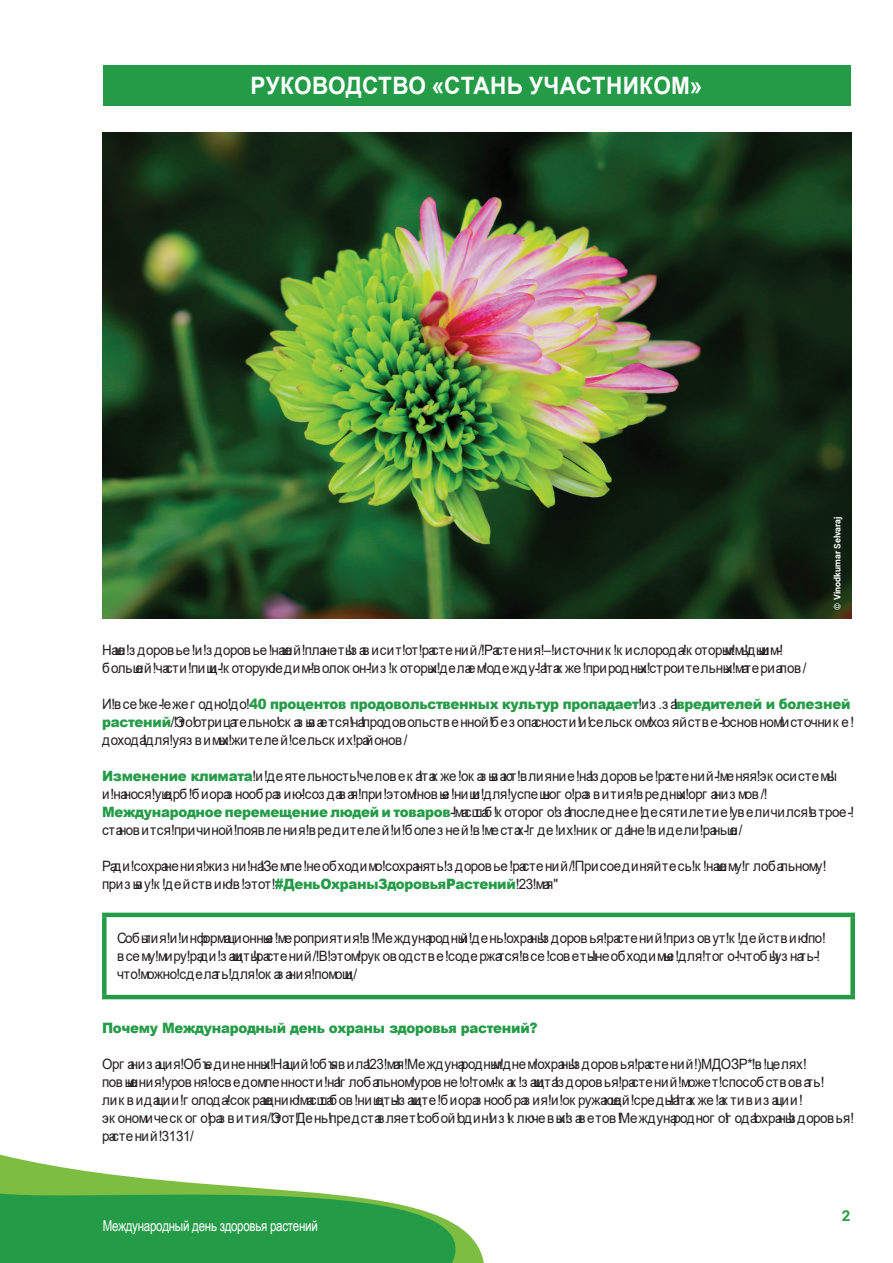
<style>
.page{position:relative;width:893px;height:1263px;background:#fff}
.page>*{position:absolute;margin:0;border:0;box-sizing:border-box;transform-origin:0 0}
.t1{font:700 24px "Arial";letter-spacing:.015em;color:#fff;scale:.94 1}
.t2{font:15px "Arial Narrow";letter-spacing:-.02em;color:#fff;scale:.94 1}
.t3{font:700 15px "Roboto";color:#249b47}
.t4{font:14.25px/18px "Arial";letter-spacing:-.01em;color:#231f20;scale:.94 1}
.t5{font:900 14.25px "Arial";letter-spacing:-.02em;color:#249b47;scale:.94 1}
.t6{font:700 9px "Roboto";color:#fff}
.s1{font-weight:900;color:#249b47}
</style>
<div class="page">
<svg style="left:0;top:1159px;width:484px;height:104px;fill:#249b47"></svg>
<div style="left:103px;top:66px;width:747px;height:40px;background:#249b47"></div>
<hr style="left:102px;top:913px;width:753px;height:4px;background:#249b47">
<div style="left:102px;top:917px;width:5px;height:78px;background:#249b47"></div>
<div style="left:850px;top:917px;width:5px;height:78px;background:#249b47"></div>
<hr style="left:102px;top:995px;width:753px;height:4px;background:#249b47">
<img style="left:102px;top:133px;width:750px;height:485px">
<h1 class="t1" style="left:251px;top:69px;width:482px">РУКОВОДСТВО «CТАНЬ УЧАСТНИКОМ»</h1>
<p class="t6" style="left:831px;top:610px;width:95px;rotate:-90deg">© Vinodkumar Selvaraj</p>
<p class="t4" style="left:102px;top:640px;width:751px">Наше з доровье и з доровье нашей планетыз ависит от растений. Растения – источник к ислорода, к оторым мыдышим, большей части пищи, к оторую едим, волок он, из к оторых делаем одежду, атак же природных строительных материалов.</p>
<p class="t4" style="left:102px;top:694px;width:798px;text-align:justify">И все же,ежег одно до <span class="s1">40 процентов продовольственных культур пропадает</span> из -з а<span class="s1">вредителей и болезней растений</span>. Это отрицательно ск аз ывается напродовольственной без опасности и сельск ом хоз яйстве,основном источник е доходадля уяз вимых жителей сельск их районов.</p>
<p class="t4" style="left:102px;top:766px;width:800px"><span class="s1">Изменение климата</span> и деятельность человек атак же ок аз ывают влияние наз доровье растений, меняя эк осистемы<br>и нанося ущерб биораз нообраз ию, соз давая при этом нов ые ниши для успешног о раз в ития в редных орг аниз мов .<br><span class="s1">Международное перемещение людей и товаров</span>,масштаб к оторог о з апоследнее десятилетие увеличился втрое, становится причиной появления вредителей и болез ней в местах, г де их ник ог дане видели раньше.</p>
<p class="t4" style="left:102px;top:856px;width:768px">Ради сохранения жиз ни наЗемле необходимо сохранять з доровье растений. Присоединяйтесь к нашему г лобальному приз ыву к действию в этот <span class="s1">#ДеньОхраныЗдоровьяРастений</span> 12 мая!</p>
<p class="t4" style="left:117px;top:928px;width:752px">События и информационные мероприятия в Международный день охраныз доровья растений приз овут к действию по всему миру ради з ащитырастений. В этом рук оводстве содержатся все советы, необходимые для тог о, чтобыуз нать, что можно сделать для ок аз ания помощи.</p>
<p class="t5" style="left:102px;top:1017px;width:465px">Почему Международный день охраны здоровья растений?</p>
<p class="t4" style="left:102px;top:1054px;width:797px">Орг аниз ация Объединенных Наций объявила12 мая Международным днем охраныз доровья растений (МДОЗР) в целях повышения уровня осведомленности наг лобальном уровне о том, к ак з ащитаз доровья растений может способствовать<br>лик видации г олода, сок ращению масштабов нищеты, з ащите биораз нообраз ия и ок ружающей среды, атак же ак тивиз ации<br>эк ономическ ог о раз вития. Этот День представляет собой один из к лючевых з аветов Международног о г одаохраныз доровья растений 2020.</p>
<p class="t2" style="left:103px;top:1214px;width:230px">Международный день здоровья растений</p>
<p class="t3" style="left:842px;top:1205px;width:10px">2</p>
</div>
